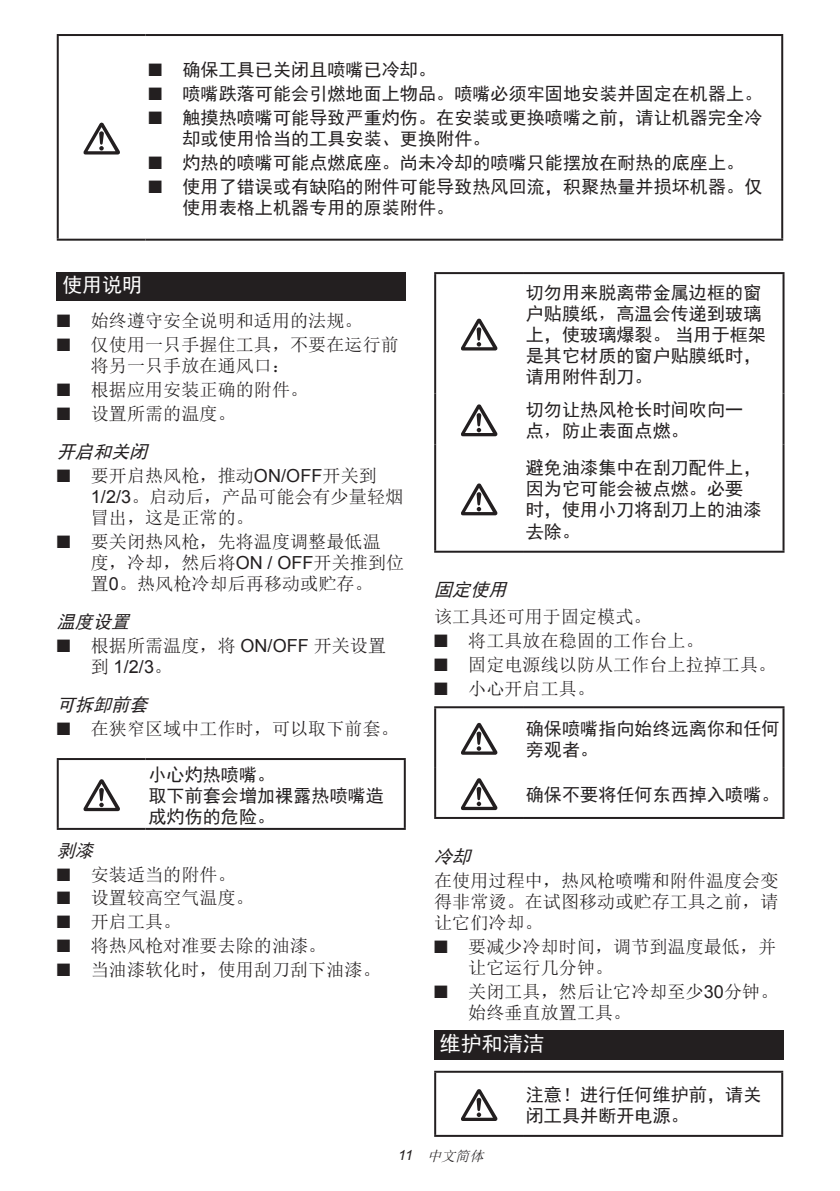
<style>
.page{position:relative;width:840px;height:1191px;background:#fff}
.page>*{position:absolute;margin:0;border:0;box-sizing:border-box;transform-origin:0 0}
.t1{font:21px "Sim Hei";letter-spacing:-.01em;color:#fff}
.t2{font:20px "Sim Hei";color:#fff}
.t3{font:18px/23.8px "Sim Sun";letter-spacing:.005em;color:#231f20}
.t4{font:18px/21px "Sim Hei";letter-spacing:.005em;color:#231f20}
.t5{font:italic 18px "Sim Hei";color:#231f20}
.t6{font:18px "Arial";color:#231f20}
.t7{font:italic 14px "Sim Sun";color:#231f20}
.s1{font-family:"Arial"}
.s2{font-family:"Sim Sun"}
</style>
<div class="page">
<hr style="left:57px;top:34px;width:88px;height:2px;background:#231f20">
<hr style="left:57px;top:36px;width:2px;height:203px;background:#231f20">
<hr style="left:145px;top:34px;width:637px;height:2px;background:#231f20">
<hr style="left:780px;top:36px;width:2px;height:203px;background:#231f20">
<hr style="left:57px;top:239px;width:88px;height:2px;background:#231f20">
<hr style="left:145px;top:239px;width:637px;height:2px;background:#231f20">
<svg style="left:83px;top:122px;width:37px;height:32px"></svg>
<div style="left:57px;top:272px;width:348px;height:29px;background:#231f20"></div>
<hr style="left:57px;top:758px;width:88px;height:2px;background:#231f20">
<hr style="left:57px;top:760px;width:2px;height:68px;background:#231f20">
<hr style="left:145px;top:758px;width:260px;height:2px;background:#231f20">
<hr style="left:403px;top:760px;width:2px;height:68px;background:#231f20">
<hr style="left:57px;top:828px;width:88px;height:2px;background:#231f20">
<hr style="left:145px;top:828px;width:260px;height:2px;background:#231f20">
<svg style="left:83px;top:779px;width:37px;height:32px"></svg>
<hr style="left:434px;top:272px;width:88px;height:2px;background:#231f20">
<hr style="left:434px;top:274px;width:2px;height:119px;background:#231f20">
<hr style="left:522px;top:272px;width:262px;height:2px;background:#231f20">
<hr style="left:782px;top:274px;width:2px;height:119px;background:#231f20">
<hr style="left:434px;top:393px;width:2px;height:51px;background:#231f20">
<hr style="left:782px;top:393px;width:2px;height:51px;background:#231f20">
<hr style="left:434px;top:444px;width:2px;height:107px;background:#231f20">
<hr style="left:782px;top:444px;width:2px;height:107px;background:#231f20">
<hr style="left:434px;top:551px;width:88px;height:2px;background:#231f20">
<hr style="left:522px;top:551px;width:262px;height:2px;background:#231f20">
<svg style="left:461px;top:318px;width:36px;height:32px"></svg>
<svg style="left:461px;top:404px;width:36px;height:32px"></svg>
<svg style="left:461px;top:483px;width:36px;height:32px"></svg>
<hr style="left:434px;top:706px;width:88px;height:2px;background:#231f20">
<hr style="left:434px;top:708px;width:2px;height:60px;background:#231f20">
<hr style="left:522px;top:706px;width:262px;height:2px;background:#231f20">
<hr style="left:782px;top:708px;width:2px;height:60px;background:#231f20">
<hr style="left:434px;top:768px;width:2px;height:49px;background:#231f20">
<hr style="left:782px;top:768px;width:2px;height:49px;background:#231f20">
<hr style="left:434px;top:817px;width:88px;height:2px;background:#231f20">
<hr style="left:522px;top:817px;width:262px;height:2px;background:#231f20">
<svg style="left:461px;top:722px;width:36px;height:32px"></svg>
<svg style="left:461px;top:778px;width:36px;height:32px"></svg>
<div style="left:434px;top:1030px;width:348px;height:29px;background:#231f20"></div>
<hr style="left:434px;top:1070px;width:88px;height:2px;background:#231f20">
<hr style="left:434px;top:1072px;width:2px;height:62px;background:#231f20">
<hr style="left:522px;top:1070px;width:260px;height:2px;background:#231f20">
<hr style="left:780px;top:1072px;width:2px;height:62px;background:#231f20">
<hr style="left:434px;top:1134px;width:88px;height:2px;background:#231f20">
<hr style="left:522px;top:1134px;width:260px;height:2px;background:#231f20">
<svg style="left:461px;top:1089px;width:36px;height:32px"></svg>
<p class="t4" style="left:182px;top:58px;width:581px;line-height:23.8px">确保工具已关闭且喷嘴已冷却。<br>喷嘴跌落可能会引燃地面上物品。喷嘴必须牢固地安装并固定在机器上。触摸热喷嘴可能导致严重灼伤。在安装或更换喷嘴之前，请让机器完全冷</p>
<p class="t4" style="left:182px;top:127px;width:581px;line-height:23.8px">却或使用恰当的工具安装、更换附件。<br>灼热的喷嘴可能点燃底座。尚未冷却的喷嘴只能摆放在耐热的底座上。使用了错误或有缺陷的附件可能导致热风回流，积聚热量并损坏机器。仅</p>
<p class="t4" style="left:182px;top:197px;width:273px">使用表格上机器专用的原装附件。</p>
<p class="t2" style="left:62px;top:275px;width:81px">使用说明</p>
<p class="t3" style="left:91px;top:309px;width:309px">始终遵守安全说明和适用的法规。<br>仅使用一只手握住工具，不要在运行前</p>
<p class="t3" style="left:91px;top:354px;width:219px">将另一只手放在通风口：根据应用安装正确的附件。设置所需的温度。</p>
<p class="t5" style="left:57px;top:443px;width:97px">开启和关闭</p>
<p class="t3" style="left:91px;top:465px;width:314px;line-height:21px">要开启热风枪，推动<span class="s1">ON/OFF</span>开关到<br><span class="s1">1/2/3</span>。启动后，产品可能会有少量轻烟冒出，这是正常的。</p>
<p class="t3" style="left:91px;top:531px;width:315px;line-height:21px">要关闭热风枪，先将温度调整最低温<br>度，冷却，然后将<span class="s1">ON / OFF</span>开关推到位置<span class="s1">0</span>。热风枪冷却后再移动或贮存。</p>
<p class="t5" style="left:57px;top:613px;width:79px">温度设置</p>
<p class="t3" style="left:91px;top:634px;width:296px">根据所需温度，将 <span class="s1">ON/OFF</span> 开关设置</p>
<p class="t6" style="left:91px;top:655px;width:83px"><span class="s2">到</span> 1/2/3<span class="s2">。</span></p>
<p class="t5" style="left:57px;top:696px;width:97px">可拆卸前套</p>
<p class="t3" style="left:91px;top:717px;width:309px">在狭窄区域中工作时，可以取下前套。</p>
<p class="t4" style="left:148px;top:764px;width:237px">小心灼热喷嘴。<br>取下前套会增加裸露热喷嘴造成灼伤的危险。</p>
<p class="t5" style="left:57px;top:841px;width:43px">剥漆</p>
<p class="t3" style="left:91px;top:862px;width:291px">安装适当的附件。<br>设置较高空气温度。<br>开启工具。<br>将热风枪对准要去除的油漆。<br>当油漆软化时，使用刮刀刮下油漆。</p>
<p class="t4" style="left:525px;top:282px;width:241px">切勿用来脱离带金属边框的窗户贴膜纸<span class="s2">，</span>高温会传递到玻璃上，使玻璃爆裂。当用于框架是其它材质的窗户贴膜纸时，请用附件刮刀。</p>
<p class="t4" style="left:525px;top:399px;width:219px">切勿让热风枪长时间吹向一点<span class="s2">，</span>防止表面点燃。</p>
<p class="t4" style="left:525px;top:457px;width:237px">避免油漆集中在刮刀配件上，因为它可能会被点燃。必要时，使用小刀将刮刀上的油漆去除。</p>
<p class="t5" style="left:434px;top:581px;width:79px">固定使用</p>
<p class="t3" style="left:468px;top:605px;width:309px;text-indent:-34px">该工具还可用于固定模式。<br>将工具放在稳固的工作台上。<br>固定电源线以防从工作台上拉掉工具。小心开启工具。</p>
<p class="t4" style="left:525px;top:718px;width:255px">确保喷嘴指向始终远离你和任何旁观者。</p>
<p class="t4" style="left:525px;top:784px;width:255px">确保不要将任何东西掉入喷嘴。</p>
<p class="t5" style="left:434px;top:847px;width:43px">冷却</p>
<p class="t3" style="left:434px;top:869px;width:345px;line-height:21px;text-align:justify">在使用过程中，热风枪喷嘴和附件温度会变得非常烫。在试图移动或贮存工具之前，请让它们冷却。</p>
<p class="t3" style="left:468px;top:935px;width:309px;line-height:21px">要减少冷却时间，调节到温度最低，并让它运行几分钟。</p>
<p class="t3" style="left:468px;top:980px;width:311px;line-height:21px">关闭工具，然后让它冷却至少<span class="s1">30</span>分钟。始终垂直放置工具。</p>
<p class="t1" style="left:439px;top:1032px;width:106px">维护和清洁</p>
<p class="t4" style="left:525px;top:1084px;width:237px">注意！进行任何维护前，请关闭工具并断开电源。</p>
<p class="t7" style="left:398px;top:1148px;width:90px"><span class="s1">1 1</span> 中文简体</p>
</div>
